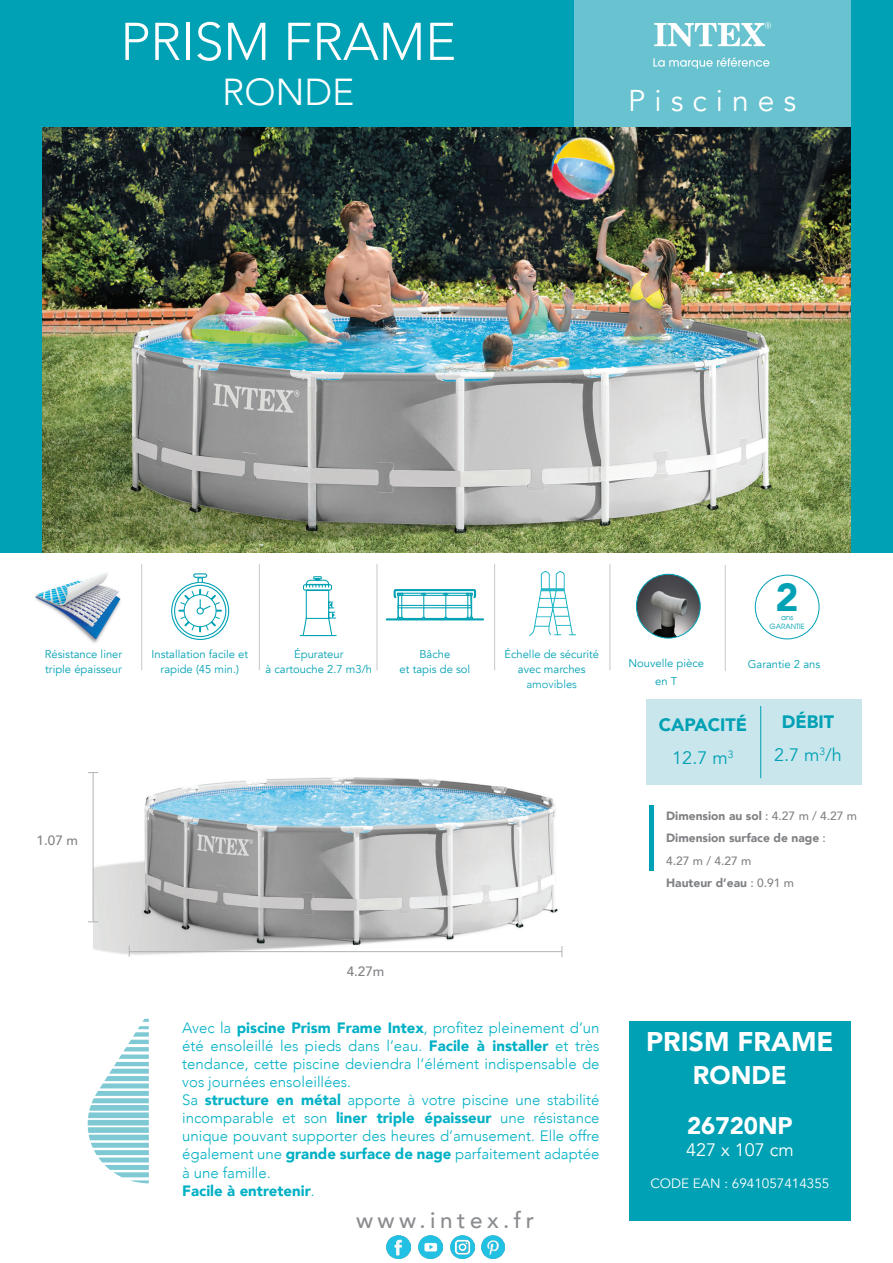
<style>
.page{position:relative;width:893px;height:1263px;background:#fff}
.page>*{position:absolute;margin:0;border:0;box-sizing:border-box;transform-origin:0 0}
.t1{font:300 52.5px "Avenir";letter-spacing:-.005em;color:#fff}
.t2{font:900 39px "Avenir";color:#00a1b4}
.t3{font:300 37.5px "Avenir";letter-spacing:-.005em;color:#fff}
.t4{font:30px "Avenir";letter-spacing:.3em;color:#fff}
.t5{font:900 27px "Avenir";color:#fff}
.t6{font:900 25.5px "Avenir";color:#fff}
.t7{font:900 24px "Avenir";color:#fff}
.t8{font:500 22.5px "Avenir";letter-spacing:.2em;color:#8a8c8f}
.t9{font:900 18px/33px "Avenir";color:#00a1b4;text-align:center}
.t10{font:18px/33px "Avenir";color:#00a1b4;text-align:center}
.t11{font:18px "Avenir";color:#fff}
.t12{font:300 15px/18px "Avenir";color:#00b0c5}
.t13{font:13.5px "Avenir";color:#fff}
.t14{font:500 13.5px "Avenir";color:#808285}
.t15{font:900 12px/22.5px "Avenir";color:#808285}
.t16{font:11.25px/15px "Avenir";color:#00a1b4;text-align:center}
.t17{font:300 11.25px "Avenir";color:#00a1b4}
.t18{font:7.2px/9px "Avant Garde";color:#00a1b4;text-align:center}
.s1{font-weight:400}
.s2{font-weight:900}
.s3{font-weight:500}
</style>
<div class="page">
<div style="left:621px;top:1020px;width:229px;height:200px;background:#00a1b4"></div>
<div style="left:43px;top:1012px;width:586px;height:214px;background:#fff"></div>
<div style="left:0;top:0;width:893px;height:553px;background:#00a1b4"></div>
<div style="left:574px;top:0;width:276px;height:128px;background:#68c2cf"></div>
<svg style="left:654px;top:22px;width:117px;height:24px"></svg>
<svg style="left:653px;top:57px;width:116px;height:12px"></svg>
<img style="left:43px;top:128px;width:807px;height:425px">
<hr style="left:649px;top:805px;width:4px;height:66px;background:#00a1b4">
<svg style="left:88px;top:1018px;width:61px;height:165px"></svg>
<img style="left:387px;top:1235px;width:23px;height:24px">
<img style="left:419px;top:1235px;width:23px;height:24px">
<img style="left:451px;top:1235px;width:23px;height:24px">
<img style="left:482px;top:1235px;width:23px;height:24px">
<img style="left:94px;top:772px;width:469px;height:185px">
<hr style="left:129px;top:951px;width:433px;height:1px;background:#b2b3b7">
<hr style="left:93px;top:773px;width:1px;height:149px;background:#b2b3b7">
<img style="left:35px;top:572px;width:86px;height:71px">
<svg style="left:302px;top:576px;width:35px;height:61px"></svg>
<hr style="left:300px;top:635px;width:36px;height:1px;background:#00a1b4">
<svg style="left:172px;top:582px;width:57px;height:57px"></svg>
<div style="left:171px;top:582px;width:58px;height:58px;border:1px solid #00a1b4;border-radius:50%"></div>
<svg style="left:175px;top:585px;width:51px;height:51px"></svg>
<div style="left:174px;top:585px;width:52px;height:52px;border:1px solid #00a1b4;border-radius:50%"></div>
<div style="left:193px;top:573px;width:14px;height:5px;border:1px solid #00a1b4;border-radius:2px"></div>
<svg style="left:177px;top:574px;width:46px;height:59px"></svg>
<div style="left:755px;top:575px;width:64px;height:64px;border:1px solid #00a1b4;border-radius:50%"></div>
<hr style="left:387px;top:618px;width:96px;height:2px;background:#00a1b4">
<svg style="left:393px;top:589px;width:84px;height:32px"></svg>
<hr style="left:141px;top:564px;width:1px;height:106px;background:#c7c8ca">
<hr style="left:259px;top:564px;width:1px;height:106px;background:#c7c8ca">
<hr style="left:377px;top:564px;width:1px;height:106px;background:#c7c8ca">
<hr style="left:494px;top:564px;width:1px;height:106px;background:#c7c8ca">
<div style="left:646px;top:699px;width:215px;height:86px;background:#c9e6ec"></div>
<hr style="left:760px;top:706px;width:1px;height:72px;background:#00a1b4">
<hr style="left:725px;top:565px;width:1px;height:106px;background:#c7c8ca">
<img style="left:530px;top:571px;width:45px;height:64px">
<hr style="left:610px;top:564px;width:1px;height:106px;background:#c7c8ca">
<img style="left:636px;top:574px;width:64px;height:64px;border-radius:32px">
<div style="left:636px;top:574px;width:65px;height:64px;border:1px solid #00a1b4;border-radius:50%"></div>
<h1 class="t1" style="left:120px;top:11px;width:337px">PRISM FRAME</h1>
<h3 class="t3" style="left:222px;top:70px;width:133px">RONDE</h3>
<h3 class="t4" style="left:628px;top:83px;width:169px">Piscines</h3>
<h2 class="t2" style="left:776px;top:564px;width:25px">2</h2>
<p class="t18" style="left:770px;top:612px;width:37px">ans<br>GARANTIE</p>
<p class="t16" style="left:45px;top:646px;width:79px;text-align:left">Résistance liner triple épaisseur</p>
<p class="t16" style="left:152px;top:646px;width:98px">Installation facile et rapide (45 min.)</p>
<p class="t16" style="left:265px;top:646px;width:108px">Épurateur<br>à cartouche 2.7 m3/h</p>
<p class="t16" style="left:400px;top:646px;width:72px">Bâche<br>et tapis de sol</p>
<p class="t16" style="left:748px;top:657px;width:74px">Garantie 2 ans</p>
<p class="t9" style="left:659px;top:707px;width:90px">CAPACITÉ<br><span class="s1">12.7 m</span><sup>3</sup></p>
<p class="t10" style="left:774px;top:705px;width:69px"><span class="s2">DÉBIT<br></span>2.7 m<sup>3</sup>/h</p>
<p class="t16" style="left:504px;top:647px;width:96px">Échelle de sécurité avec marches</p>
<p class="t17" style="left:526px;top:677px;width:52px">amovibles</p>
<p class="t16" style="left:628px;top:655px;width:77px;line-height:18px">Nouvelle pièce en T</p>
<p class="t14" style="left:37px;top:829px;width:43px">1.07 m</p>
<p class="t14" style="left:347px;top:959px;width:39px">4.27m</p>
<p class="t15" style="left:666px;top:804px;width:192px">Dimension au sol <span class="s3">: 4.27 m / 4.27 m<br></span>Dimension surface de nage <span class="s3">:<br>4.27 m / 4.27 m<br></span>Hauteur d’eau <span class="s3">: 0.91 m</span></p>
<p class="t12" style="left:182px;top:1019px;width:419px">Avec la <span class="s2">piscine Prism Frame Intex</span>, profitez pleinement d’un été ensoleillé les pieds dans l’eau. <span class="s2">Facile à installer</span> et très tendance, cette piscine deviendra l’élément indispensable de vos journées ensoleillées.<br>Sa <span class="s2">structure en métal</span> apporte à votre piscine une stabilité incomparable et son <span class="s2">liner triple épaisseur</span> une résistance unique pouvant supporter des heures d’amusement. Elle offre également une <span class="s2">grande surface de nage</span> parfaitement adaptée à une famille.<br><span class="s2">Facile à entretenir</span>.</p>
<h3 class="t5" style="left:646px;top:1018px;width:189px">PRISM FRAME</h3>
<h3 class="t6" style="left:693px;top:1053px;width:95px">RONDE</h3>
<h3 class="t7" style="left:687px;top:1105px;width:107px">26720NP</h3>
<p class="t11" style="left:686px;top:1138px;width:109px">427 x 107 cm</p>
<p class="t13" style="left:650px;top:1175px;width:181px">CODE EAN : 6941057414355</p>
<h3 class="t8" style="left:356px;top:1201px;width:180px">www.intex.fr</h3>
</div>
